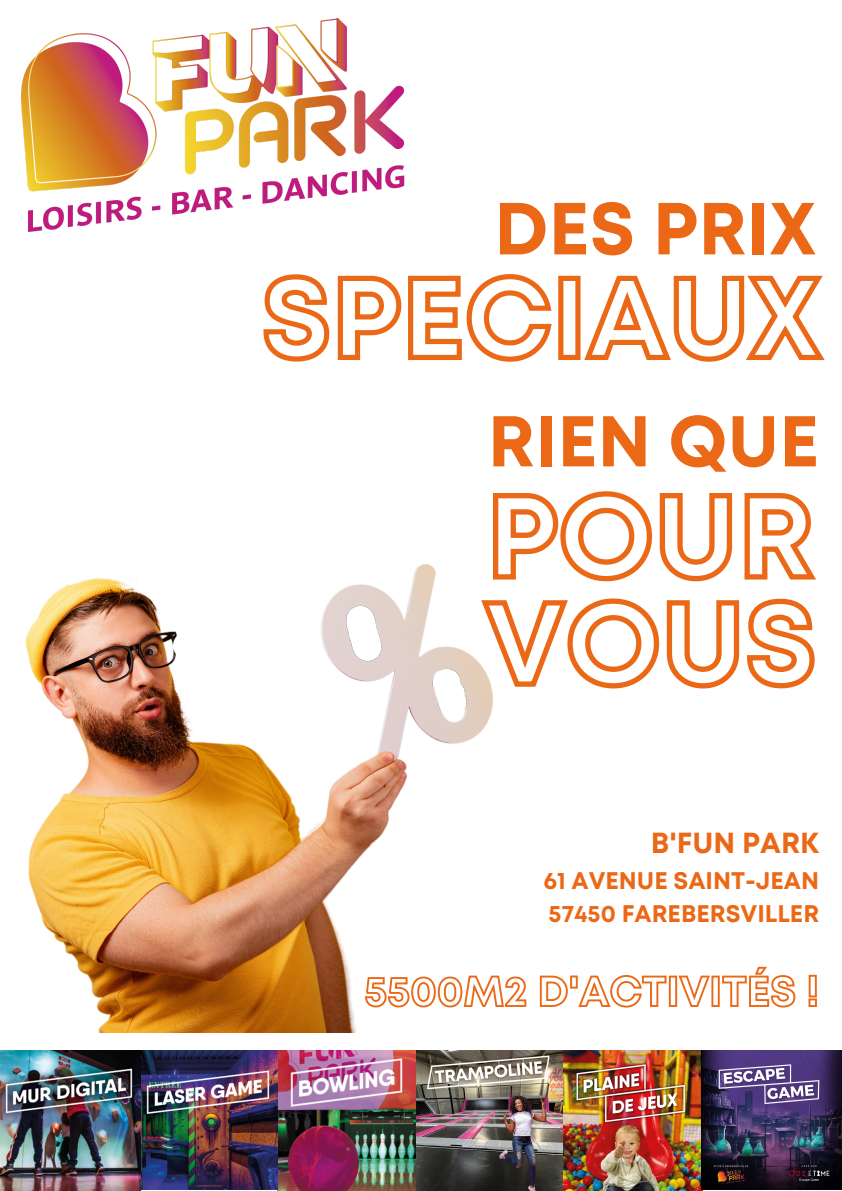
<style>
.page{position:relative;width:842px;height:1191px;background:#fff}
.page>*{position:absolute;margin:0;border:0;box-sizing:border-box;transform-origin:0 0}
.t1{font:700 73.5px "Mont";color:#eb6816}
.t2{font:700 71.6px "Mont";color:#eb6816}
.t3{font:700 29px "Mont";color:#eb6816}
.t4{font:700 24px "Mont";color:#eb6816}
</style>
<div class="page">
<img style="left:25px;top:564px;width:468px;height:468px">
<img style="left:0;top:1050px;width:842px;height:140px">
<img style="left:21px;top:18px;width:384px;height:215px">
<svg style="left:263px;top:274px;width:562px;height:88px"></svg>
<svg style="left:490px;top:491px;width:326px;height:93px"></svg>
<svg style="left:477px;top:595px;width:338px;height:96px"></svg>
<svg style="left:364px;top:965px;width:453px;height:43px"></svg>
<p class="t1" style="left:494px;top:201px;width:323px">DES PRIX</p>
<p class="t2" style="left:488px;top:414px;width:333px">RIEN QUE</p>
<p class="t3" style="left:651px;top:832px;width:170px">B'FUN PARK</p>
<p class="t4" style="left:543px;top:871px;width:277px">61 AVENUE SAINT-JEAN</p>
<p class="t4" style="left:549px;top:904px;width:272px">57450 FAREBERSVILLER</p>
</div>
